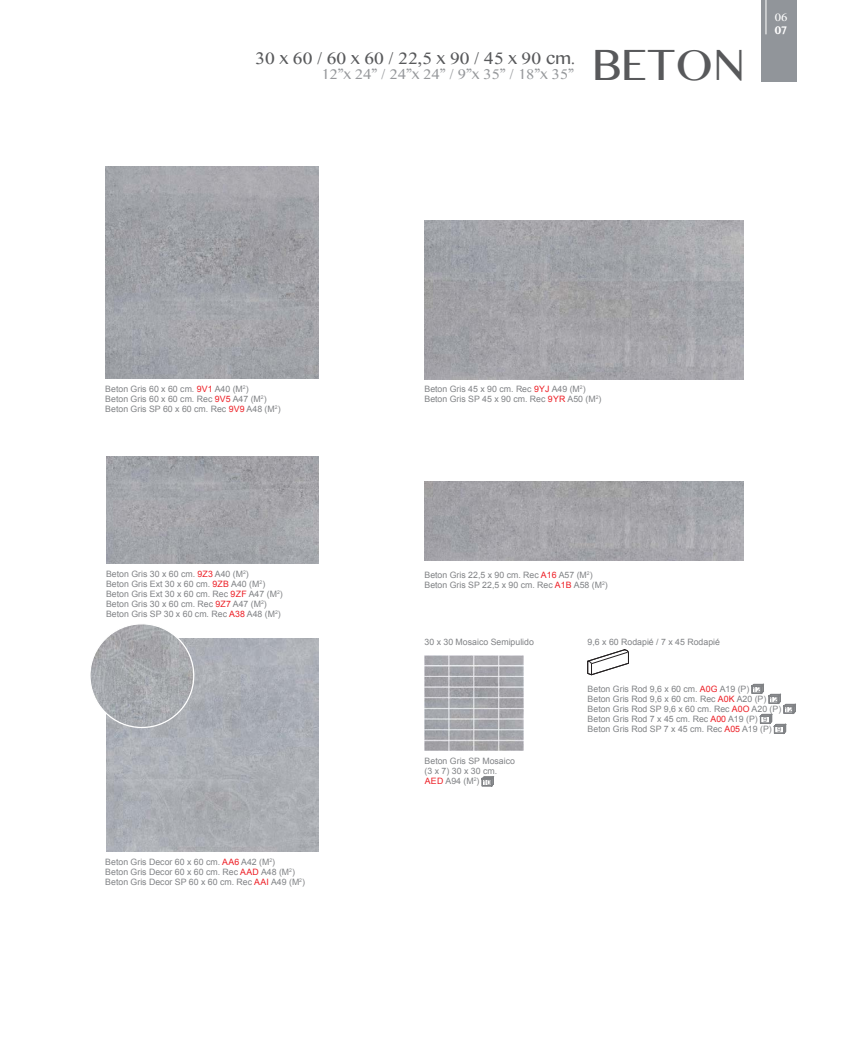
<style>
.page{position:relative;width:849px;height:1061px;background:#fff}
.page>*{position:absolute;margin:0;border:0;box-sizing:border-box;transform-origin:0 0}
.t1{font:43.75px "Bangla MN";color:#58595b}
.t2{font:16.88px "Bangla MN";color:#58595b}
.t3{font:14.25px "Bangla MN";color:#97999c}
.t4{font:11px "Bangla MN";color:#fff}
.t5{font:700 11px "Bangla MN";color:#fff}
.t6{font:8.75px/10px "Arial";color:#808285}
.s1{color:#ed1d24}
</style>
<div class="page">
<div style="left:761px;top:0;width:35px;height:82px;background:#91959a"></div>
<hr style="left:765px;top:0;width:1px;height:34px;background:#fff">
<svg style="left:587px;top:649px;width:41px;height:26px"></svg>
<svg style="left:751px;top:684px;width:44px;height:50px"></svg>
<svg style="left:481px;top:776px;width:13px;height:10px"></svg>
<img style="left:105px;top:166px;width:213px;height:213px">
<img style="left:106px;top:457px;width:213px;height:106px">
<img style="left:424px;top:220px;width:319px;height:160px">
<img style="left:424px;top:481px;width:319px;height:80px">
<img style="left:106px;top:639px;width:213px;height:212px">
<img style="left:424px;top:655px;width:99px;height:96px">
<img style="left:90px;top:624px;width:104px;height:103px;border-radius:52px">
<h2 class="t2" style="left:255px;top:47px;width:321px">30 x 60 / 60 x 60 / 22,5 x 90 / 45 x 90 cm.</h2>
<h3 class="t3" style="left:321px;top:65px;width:254px">12”x 24” / 24”x 24” / 9”x 35” / 18”x 35”</h3>
<h1 class="t1" style="left:591px;top:36px;width:155px">BETON</h1>
<p class="t4" style="left:774px;top:10px;width:14px">06</p>
<p class="t5" style="left:774px;top:23px;width:15px">07</p>
<p class="t6" style="left:105px;top:384px;width:177px">Beton Gris 60 x 60 cm. <span class="s1">9V1</span> A40 (M<sup>2</sup>)<br>Beton Gris 60 x 60 cm. Rec <span class="s1">9V5</span> A47 (M<sup>2</sup>)<br>Beton Gris SP 60 x 60 cm. Rec <span class="s1">9V9</span> A48 (M<sup>2</sup>)</p>
<p class="t6" style="left:424px;top:384px;width:178px">Beton Gris 45 x 90 cm. Rec <span class="s1">9YJ</span> A49 (M<sup>2</sup>)<br>Beton Gris SP 45 x 90 cm. Rec <span class="s1">9YR</span> A50 (M<sup>2</sup>)</p>
<p class="t6" style="left:106px;top:568px;width:178px">Beton Gris 30 x 60 cm. <span class="s1">9Z3</span> A40 (M<sup>2</sup>)<br>Beton Gris Ext 30 x 60 cm. <span class="s1">9ZB</span> A40 (M<sup>2</sup>)<br>Beton Gris Ext 30 x 60 cm. Rec <span class="s1">9ZF</span> A47 (M<sup>2</sup>)<br>Beton Gris 30 x 60 cm. Rec <span class="s1">9Z7</span> A47 (M<sup>2</sup>)<br>Beton Gris SP 30 x 60 cm. Rec <span class="s1">A38</span> A48 (M<sup>2</sup>)</p>
<p class="t6" style="left:424px;top:570px;width:185px">Beton Gris 22,5 x 90 cm. Rec <span class="s1">A16</span> A57 (M<sup>2</sup>)<br>Beton Gris SP 22,5 x 90 cm. Rec <span class="s1">A1B</span> A58 (M<sup>2</sup>)</p>
<p class="t6" style="left:424px;top:637px;width:111px">30 x 30 Mosaico Semipulido</p>
<p class="t6" style="left:587px;top:637px;width:134px">9,6 x 60 Rodapié / 7 x 45 Rodapié</p>
<p class="t6" style="left:105px;top:857px;width:201px">Beton Gris Decor 60 x 60 cm. <span class="s1">AA6</span> A42 (M<sup>2</sup>)<br>Beton Gris Decor 60 x 60 cm. Rec <span class="s1">AAD</span> A48 (M<sup>2</sup>)<br>Beton Gris Decor SP 60 x 60 cm. Rec <span class="s1">AAI</span> A49 (M<sup>2</sup>)</p>
<p class="t6" style="left:424px;top:756px;width:92px">Beton Gris SP Mosaico (3 x 7) 30 x 30 cm.<br><span class="s1">AED</span> A94 (M<sup>2</sup>) <sub>10</sub></p>
<p class="t6" style="left:587px;top:684px;width:207px">Beton Gris Rod 9,6 x 60 cm. <span class="s1">A0G</span> A19 (P) <sub>12<br></sub>Beton Gris Rod 9,6 x 60 cm. Rec <span class="s1">A0K</span> A20 (P) <sub>12<br></sub>Beton Gris Rod SP 9,6 x 60 cm. Rec <span class="s1">A0O</span> A20 (P) <sub>12<br></sub>Beton Gris Rod 7 x 45 cm. Rec <span class="s1">A00</span> A19 (P) <sub>9<br></sub>Beton Gris Rod SP 7 x 45 cm. Rec <span class="s1">A05</span> A19 (P) <sub>9</sub></p>
</div>
